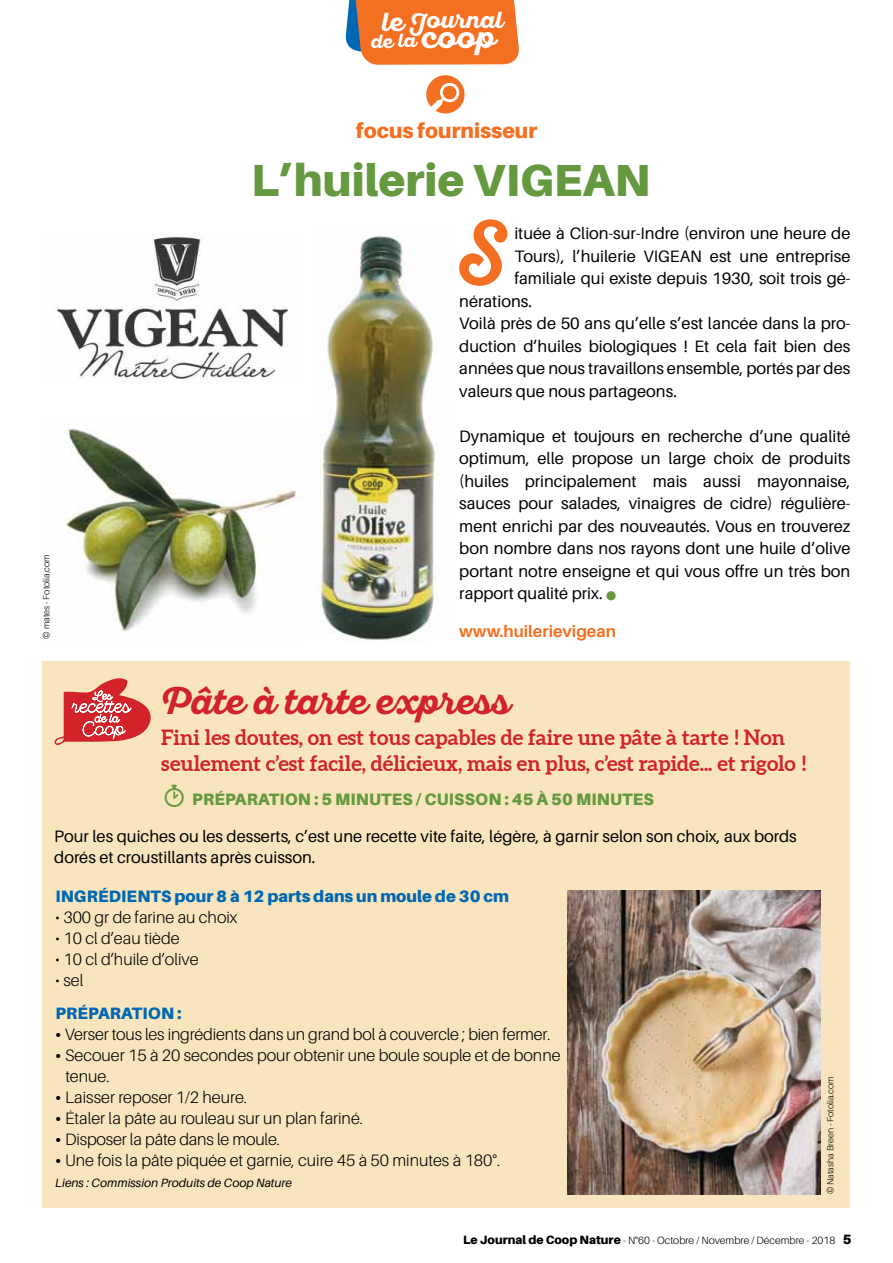
<style>
.page{position:relative;width:893px;height:1263px;background:#fff}
.page>*{position:absolute;margin:0;border:0;box-sizing:border-box;transform-origin:0 0}
.t1{font:69.45px "Sant Elia Script Bold DMO";color:#f36f21}
.t2{font:900 45px "Aileron";color:#65993f}
.t3{font:36px "Sant Elia Script Bold DMO";color:#d2232a}
.t4{font:23.25px "Sant Elia Script Bold DMO";color:#fff;scale:1.04 1}
.t5{font:700 21px/25.5px "Aleo";color:#d2232a}
.t6{font:900 21px "Aileron";color:#f36f21}
.t7{font:18.9px "Sant Elia Script Bold DMO";color:#fff;scale:1.04 1}
.t8{font:16.5px/22.5px "Aileron";color:#000}
.t9{font:300 16.5px/21px "Aileron";color:#000}
.t10{font:900 16.5px "Aileron";letter-spacing:.01em;color:#0067b3}
.t11{font:900 16.5px "Aileron";letter-spacing:.01em;color:#65993f}
.t12{font:700 16.5px "Aileron";color:#f36f21}
.t13{font:italic 12px "Aileron";color:#000}
.t14{font:300 10.5px "Aileron";color:#000}
.t15{font:300 9px "Aileron";color:#000}
.s1{font-size:25.95px}
.s2{font-size:30.75px}
.s3{font-family:"Aleo";font-weight:700;font-size:21px;color:#65993f}
.s4{font-weight:800}
.s5{font-weight:900;font-size:12px}
.s6{font-weight:900;font-size:13.5px}
</style>
<div class="page">
<svg style="left:345px;top:0;width:174px;height:65px;background:#e87735"></svg>
<div style="left:43px;top:661px;width:807px;height:547px;background:#f8e5be"></div>
<svg style="left:54px;top:678px;width:97px;height:67px"></svg>
<img style="left:568px;top:890px;width:253px;height:305px">
<img style="left:56px;top:237px;width:232px;height:142px">
<div style="left:426px;top:75px;width:39px;height:38px;background:#f36f21;border-radius:50%"></div>
<svg style="left:429px;top:83px;width:30px;height:30px"></svg>
<img style="left:65px;top:429px;width:231px;height:203px">
<img style="left:312px;top:235px;width:126px;height:407px">
<h3 class="t4" style="left:382px;top:6px;width:118px"><span class="s1">le</span> Journal</h3>
<p class="t7" style="left:371px;top:30px;width:121px">de la <span class="s2">coop</span></p>
<p class="t15" style="left:41px;top:639px;width:86px;rotate:-90deg">© mates - Fotolia.com</p>
<p class="t6" style="left:356px;top:119px;width:183px">focus fournisseur</p>
<h2 class="t2" style="left:251px;top:154px;width:401px">L’huilerie VIGEAN</h2>
<h1 class="t1" style="left:461px;top:209px;width:48px">S</h1>
<p class="t8" style="left:514px;top:222px;width:338px">ituée à Clion-sur-Indre (environ une heure de</p>
<p class="t8" style="left:514px;top:245px;width:338px">Tours), l’huilerie VIGEAN est une entreprise</p>
<p class="t8" style="left:514px;top:267px;width:338px">familiale qui existe depuis 1930, soit trois gé-</p>
<p class="t8" style="left:459px;top:290px;width:74px">nérations.</p>
<p class="t8" style="left:459px;top:312px;width:393px">Voilà près de 50 ans qu’elle s’est lancée dans la pro-</p>
<p class="t8" style="left:459px;top:335px;width:393px">duction d’huiles biologiques ! Et cela fait bien des</p>
<p class="t8" style="left:459px;top:357px;width:393px">années que nous travaillons ensemble, portés par des</p>
<p class="t8" style="left:459px;top:380px;width:219px">valeurs que nous partageons.</p>
<p class="t8" style="left:459px;top:425px;width:393px;text-align:justify">Dynamique et toujours en recherche d’une qualité optimum, elle propose un large choix de produits (huiles principalement mais aussi mayonnaise, sauces pour salades, vinaigres de cidre) régulière&shy;ment enrichi par des nouveautés. Vous en trouverez bon nombre dans nos rayons dont une huile d’olive portant notre enseigne et qui vous offre un très bon rapport qualité prix. <span class="s3">•</span></p>
<p class="t12" style="left:459px;top:622px;width:158px">www.huilerievigean</p>
<h3 class="t3" style="left:160px;top:680px;width:351px">Pâte à tarte express</h3>
<p class="t5" style="left:161px;top:725px;width:646px">Fini les doutes, on est tous capables de faire une pâte à tarte ! Non seulement c’est facile, délicieux, mais en plus, c’est rapide... et rigolo !</p>
<p class="t11" style="left:192px;top:790px;width:463px">préparation : 5 minutes / cuisson : 45 à 50 minutes</p>
<p class="t8" style="left:54px;top:826px;width:744px;line-height:21px">Pour les quiches ou les desserts, c’est une recette vite faite, légère, à garnir selon son choix, aux bords dorés et croustillants après cuisson.</p>
<p class="t10" style="left:55px;top:887px;width:11px">Ing</p>
<p class="t10" style="left:87px;top:887px;width:424px">rédients pour 8 à 12 parts dans un moule de 30 cm</p>
<p class="t9" style="left:55px;top:907px;width:184px">• 300 gr de farine au choix</p>
<p class="t9" style="left:55px;top:928px;width:126px">• 10 cl d’eau tiède</p>
<p class="t9" style="left:55px;top:949px;width:145px">• 10 cl d’huile d’olive</p>
<p class="t9" style="left:55px;top:970px;width:30px">• sel</p>
<p class="t10" style="left:55px;top:1004px;width:103px">Préparation</p>
<p class="t10" style="left:177px;top:1004px;width:6px">:</p>
<p class="t9" style="left:55px;top:1024px;width:497px"><span class="s4">•</span> Verser tous les ingrédients dans un grand bol à couvercle ; bien fermer.</p>
<p class="t9" style="left:65px;top:1045px;width:497px;text-indent:-10px"><span class="s4">•</span> Secouer 15 à 20 secondes pour obtenir une boule souple et de bonne tenue.</p>
<p class="t9" style="left:55px;top:1087px;width:193px"><span class="s4">•</span> Laisser reposer 1/2 heure.</p>
<p class="t9" style="left:55px;top:1108px;width:309px"><span class="s4">•</span> Étaler la pâte au rouleau sur un plan fariné.</p>
<p class="t9" style="left:55px;top:1129px;width:226px"><span class="s4">•</span> Disposer la pâte dans le moule.</p>
<p class="t9" style="left:55px;top:1150px;width:447px"><span class="s4">•</span> Une fois la pâte piquée et garnie, cuire 45 à 50 minutes à 180°.</p>
<p class="t13" style="left:55px;top:1176px;width:238px">Liens : Commission Produits de Coop Nature</p>
<p class="t15" style="left:825px;top:1194px;width:119px;rotate:-90deg">© Natasha Breen - Fotolia.com</p>
<p class="t14" style="left:463px;top:1234px;width:390px"><span class="s5">Le Journal de Coop Nature</span> - N°60 - Octobre / Novembre / Décembre - 2018 <span class="s6">5</span></p>
</div>
